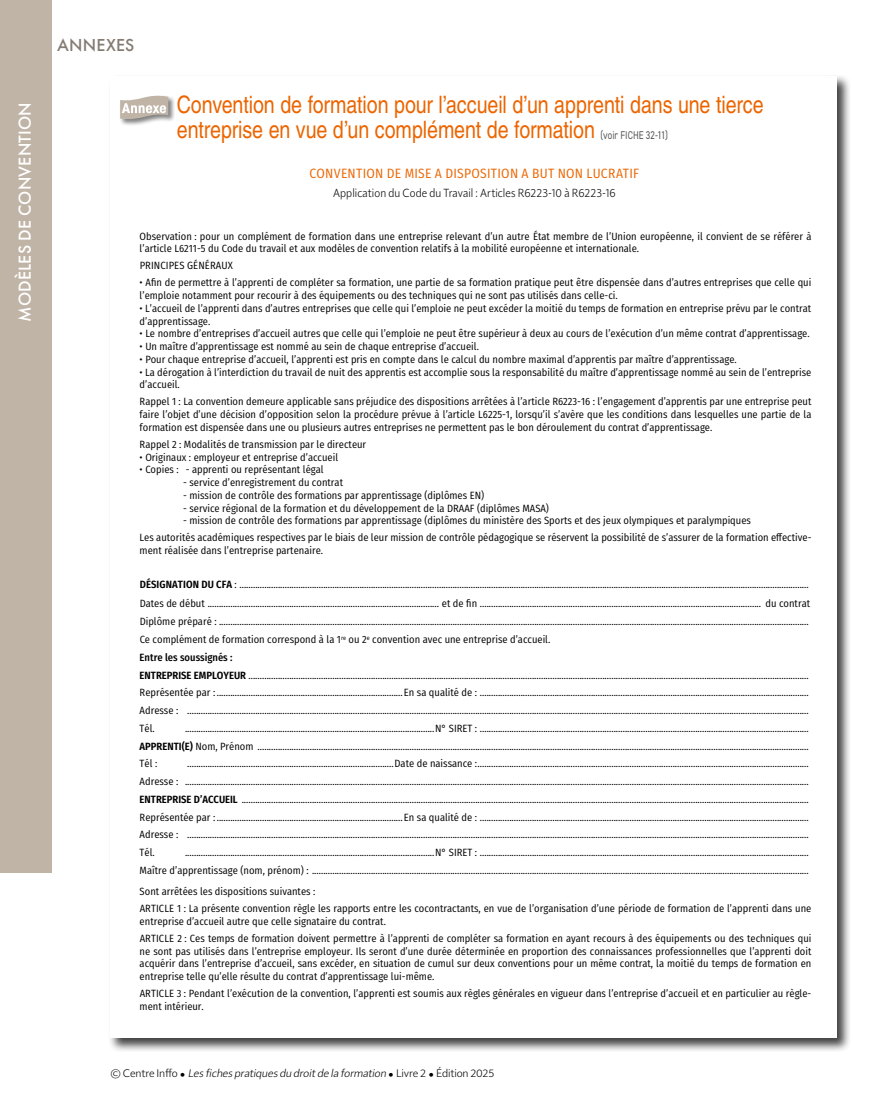
<style>
.page{position:relative;width:893px;height:1106px;background:#fff}
.page>*{position:absolute;margin:0;border:0;box-sizing:border-box;transform-origin:0 0}
.t1{font:24px/25.5px "Nimbus San Con L";letter-spacing:-.005em;color:#ec6500}
.t2{font:500 18px "Futura PT";letter-spacing:.01em;color:#fff}
.t3{font:500 18px "Futura PT";letter-spacing:.015em;color:#847c73}
.t4{font:13.5px "Fira Sans Condensed";letter-spacing:.02em;color:#ec6500}
.t5{font:300 12px "Solitaire MVB Pro";letter-spacing:.01em;color:#000;scale:.91 1}
.t6{font:italic 300 11.25px "Solitaire MVB Pro";color:#000}
.t7{font:10.5px/17.7px "Fira Sans Condensed";color:#000}
.s1{font-family:"DIN2014";font-size:11.25px;color:#565655}
.s2{font-weight:600}
.s3{font-weight:500}
.s4{font-style:normal}
.s5{font-style:normal;font-size:15px}
</style>
<div class="page">
<div style="left:109px;top:75px;width:742px;height:976px;background:#000;opacity:.75"></div>
<div style="left:111px;top:77px;width:726px;height:960px;background:#fff"></div>
<div style="left:0;top:0;width:51px;height:872px;background:#c0b4a7"></div>
<div style="left:119px;top:95px;width:56px;height:31px;background:#000;opacity:.5"></div>
<svg style="left:120px;top:95px;width:48px;height:27px"></svg>
<h2 class="t3" style="left:57px;top:34px;width:79px">ANNEXES</h2>
<h2 class="t2" style="left:14px;top:322px;width:221px;rotate:-90deg">MODÈLES DE CONVENTION</h2>
<h1 class="t1" style="left:177px;top:91px;width:588px">Convention de formation pour l’accueil d’un apprenti dans une tierce entreprise en vue d’un complément de formation <span class="s1">(voir FICHE 32-11)</span></h1>
<p class="t4" style="left:310px;top:163px;width:331px">CONVENTION DE MISE A DISPOSITION A BUT NON LUCRATIF</p>
<p class="t5" style="left:333px;top:184px;width:312px">Application du Code du Travail : Articles R6223-10 à R6223-16</p>
<p class="t7" style="left:140px;top:229px;width:673px;line-height:12.8px">Observation : pour un complément de formation dans une entreprise relevant d’un autre État membre de l’Union européenne, il convient de se référer à l’article L6211-5 du Code du travail et aux modèles de convention relatifs à la mobilité européenne et internationale.</p>
<p class="t7" style="left:140px;top:256px;width:95px">PRINCIPES GÉNÉRAUX</p>
<p class="t7" style="left:140px;top:276px;width:673px;line-height:12.8px">• Afin de permettre à l’apprenti de compléter sa formation, une partie de sa formation pratique peut être dispensée dans d’autres entreprises que celle qui l’emploie notamment pour recourir à des équipements ou des techniques qui ne sont pas utilisés dans celle-ci.</p>
<p class="t7" style="left:140px;top:301px;width:673px;line-height:12.8px">• L’accueil de l’apprenti dans d’autres entreprises que celle qui l’emploie ne peut excéder la moitié du temps de formation en entreprise prévu par le contrat d’apprentissage.</p>
<p class="t7" style="left:140px;top:324px;width:671px">• Le nombre d’entreprises d’accueil autres que celle qui l’emploie ne peut être supérieur à deux au cours de l’exécution d’un même contrat d’apprentissage.</p>
<p class="t7" style="left:140px;top:337px;width:341px">• Un maître d’apprentissage est nommé au sein de chaque entreprise d’accueil.</p>
<p class="t7" style="left:140px;top:350px;width:599px">• Pour chaque entreprise d’accueil, l’apprenti est pris en compte dans le calcul du nombre maximal d’apprentis par maître d’apprentissage.</p>
<p class="t7" style="left:140px;top:365px;width:673px;line-height:12.8px">• La dérogation à l’interdiction du travail de nuit des apprentis est accomplie sous la responsabilité du maître d’apprentissage nommé au sein de l’entreprise d’accueil.</p>
<p class="t7" style="left:140px;top:395px;width:673px;line-height:12.8px;text-align:justify">Rappel 1 : La convention demeure applicable sans préjudice des dispositions arrêtées à l’article R6223-16 : l’engagement d’apprentis par une entreprise peut faire l’objet d’une décision d’opposition selon la procédure prévue à l’article L6225-1, lorsqu’il s’avère que les conditions dans lesquelles une partie de la formation est dispensée dans une ou plusieurs autres entreprises ne permettent pas le bon déroulement du contrat d’apprentissage.</p>
<p class="t7" style="left:140px;top:435px;width:228px">Rappel 2 : Modalités de transmission par le directeur</p>
<p class="t7" style="left:140px;top:448px;width:200px">• Originaux : employeur et entreprise d’accueil</p>
<p class="t7" style="left:140px;top:460px;width:186px">• Copies : - apprenti ou représentant légal</p>
<p class="t7" style="left:183px;top:473px;width:161px">- service d’enregistrement du contrat</p>
<p class="t7" style="left:183px;top:486px;width:302px">- mission de contrôle des formations par apprentissage (diplômes EN)</p>
<p class="t7" style="left:183px;top:499px;width:367px">- service régional de la formation et du développement de la DRAAF (diplômes MASA)</p>
<p class="t7" style="left:140px;top:512px;width:673px;line-height:17px;text-indent:44px">- mission de contrôle des formations par apprentissage (diplômes du ministère des Sports et des jeux olympiques et paralympiques<br>Les autorités académiques respectives par le biais de leur mission de contrôle pédagogique se réservent la possibilité de s’assurer de la formation effective-</p>
<p class="t7" style="left:140px;top:541px;width:185px">ment réalisée dans l’entreprise partenaire.</p>
<p class="t7" style="left:140px;top:574px;width:672px;line-height:19.2px"><span class="s2">DÉSIGNATION DU CFA</span> : ...........................................................................................................................................................................................................................................................<br>Dates de début ...................................................................................................... et de fin ............................................................................................................................ du contrat</p>
<p class="t7" style="left:140px;top:612px;width:671px">Diplôme préparé : ....................................................................................................................................................................................................................................................................<br>Ce complément de formation correspond à la 1<sup>re</sup> ou 2<sup>e</sup> convention avec une entreprise d’accueil.<br><span class="s3">Entre les soussignés :<br></span><span class="s2">ENTREPRISE EMPLOYEUR</span> .......................................................................................................................................................................................................................................................<br>Représentée par : ..................................................................................En sa qualité de : .................................................................................................................................................<br>Adresse : ..................................................................................................................................................................................................................................................................................<br>Tél.</p>
<p class="t7" style="left:140px;top:719px;width:671px;text-align:justify;text-indent:45px">..............................................................................................................N° SIRET : .................................................................................................................................................<br><span class="s2">APPRENTI(E)</span> Nom, Prénom ...................................................................................................................................................................................................................................................<br>Tél :</p>
<p class="t7" style="left:140px;top:754px;width:671px;text-align:justify;text-indent:48px">...........................................................................................Date de naissance :..................................................................................................................................................<br>Adresse : ...................................................................................................................................................................................................................................................................................<br><span class="s2">ENTREPRISE D’ACCUEIL</span> ..........................................................................................................................................................................................................................................................<br>Représentée par : ..................................................................................En sa qualité de : .................................................................................................................................................<br>Adresse : ..................................................................................................................................................................................................................................................................................<br>Tél.</p>
<p class="t7" style="left:140px;top:843px;width:671px;text-align:right">..............................................................................................................N° SIRET : .................................................................................................................................................<br>Maître d’apprentissage (nom, prénom) : ...........................................................................................................................................................................................................................</p>
<p class="t7" style="left:140px;top:882px;width:673px;line-height:17px">Sont arrêtées les dispositions suivantes :<br>ARTICLE 1 : La présente convention règle les rapports entre les cocontractants, en vue de l’organisation d’une période de formation de l’apprenti dans une</p>
<p class="t7" style="left:140px;top:912px;width:673px;line-height:17px">entreprise d’accueil autre que celle signataire du contrat.<br>ARTICLE 2 : Ces temps de formation doivent permettre à l’apprenti de compléter sa formation en ayant recours à des équipements ou des techniques qui</p>
<p class="t7" style="left:140px;top:944px;width:673px;line-height:12.8px;text-align:justify">ne sont pas utilisés dans l’entreprise employeur. Ils seront d’une durée déterminée en proportion des connaissances professionnelles que l’apprenti doit acquérir dans l’entreprise d’accueil, sans excéder, en situation de cumul sur deux conventions pour un même contrat, la moitié du temps de formation en entreprise telle qu’elle résulte du contrat d’apprentissage lui-même.</p>
<p class="t7" style="left:140px;top:986px;width:673px;line-height:12.8px">ARTICLE 3 : Pendant l’exécution de la convention, l’apprenti est soumis aux règles générales en vigueur dans l’entreprise d’accueil et en particulier au règle&shy;ment intérieur.</p>
<p class="t6" style="left:111px;top:1065px;width:385px"><span class="s4">© C e n t re I n ffo</span> <span class="s5">•</span> Lesfichespratiquesdu droitde la formation <span class="s5">•</span> <span class="s4">L i v re 2</span> <span class="s5">•</span> <span class="s4">É d i t i o n 2 0 2 5</span></p>
</div>
